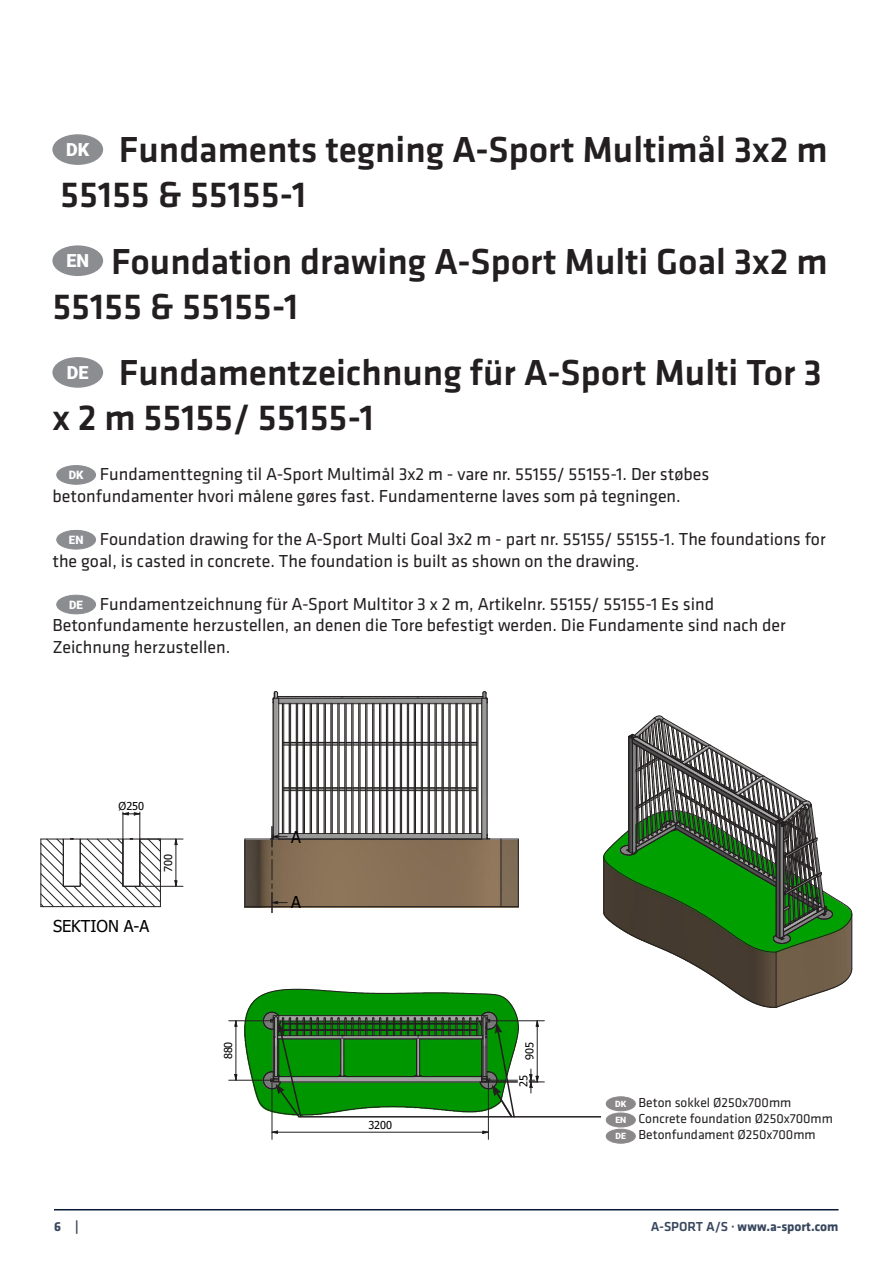
<style>
.page{position:relative;width:893px;height:1263px;background:#fff}
.page>*{position:absolute;margin:0;border:0;box-sizing:border-box;transform-origin:0 0}
.Overskrift_A{font:500 37.5px/45px "Klavika";color:#231f20}
.Tekst_C{font:18px/21.6px "Klavika";color:#231f20}
.t1{font:900 18px "Roboto";color:#fff}
.t2{font:16.35px "Tahoma";letter-spacing:-.005em;color:#000}
.Tekst_C-2{font:13.5px "Klavika";color:#231f20}
.t3{font:700 13.5px "Klavika";color:#37465d}
.t4{font:900 11.55px "Roboto";color:#fff}
.t5{font:10.95px "Tahoma";letter-spacing:-.01em;color:#000}
.t6{font:900 8.7px "Roboto";color:#fff}
.t7{font:6.15px "Tahoma";letter-spacing:-.005em;color:#000}
.s1{font-weight:500}
</style>
<div class="page">
<hr style="left:54px;top:1209px;width:784px;height:1px;background:#051a37">
<svg style="left:40px;top:691px;width:813px;height:453px"></svg>
<svg style="left:121px;top:812px;width:19px;height:3px"></svg>
<hr style="left:123px;top:812px;width:1px;height:74px;background:#231f20">
<hr style="left:140px;top:812px;width:1px;height:74px;background:#231f20">
<svg style="left:175px;top:837px;width:2px;height:8px"></svg>
<svg style="left:175px;top:880px;width:2px;height:8px"></svg>
<hr style="left:176px;top:845px;width:1px;height:36px;background:#231f20">
<hr style="left:140px;top:886px;width:43px;height:1px;background:#231f20">
<hr style="left:140px;top:839px;width:43px;height:1px;background:#231f20">
<svg style="left:271px;top:1131px;width:7px;height:3px"></svg>
<svg style="left:482px;top:1131px;width:8px;height:3px"></svg>
<hr style="left:278px;top:1132px;width:205px;height:1px;background:#231f20">
<hr style="left:272px;top:1081px;width:1px;height:58px;background:#231f20">
<hr style="left:488px;top:1081px;width:1px;height:58px;background:#231f20">
<svg style="left:234px;top:1074px;width:3px;height:8px"></svg>
<svg style="left:234px;top:1019px;width:3px;height:8px"></svg>
<hr style="left:236px;top:1026px;width:1px;height:48px;background:#231f20">
<hr style="left:229px;top:1080px;width:43px;height:1px;background:#231f20">
<hr style="left:229px;top:1020px;width:43px;height:1px;background:#231f20">
<div style="left:57px;top:466px;width:39px;height:18px;background:#8b8d90;border-radius:50%"></div>
<div style="left:56px;top:465px;width:40px;height:20px;border:1px solid #8b8d90;border-radius:50%"></div>
<div style="left:57px;top:530px;width:39px;height:19px;background:#8b8d90;border-radius:50%"></div>
<div style="left:56px;top:530px;width:40px;height:19px;border:1px solid #8b8d90;border-radius:50%"></div>
<div style="left:57px;top:595px;width:39px;height:19px;background:#8b8d90;border-radius:50%"></div>
<div style="left:56px;top:595px;width:40px;height:19px;border:1px solid #8b8d90;border-radius:50%"></div>
<div style="left:53px;top:135px;width:49px;height:29px;background:#8b8d90;border-radius:50%"></div>
<div style="left:52px;top:134px;width:51px;height:31px;border:2px solid #8b8d90;border-radius:50%"></div>
<div style="left:53px;top:246px;width:49px;height:29px;background:#8b8d90;border-radius:50%"></div>
<div style="left:52px;top:245px;width:51px;height:31px;border:2px solid #8b8d90;border-radius:50%"></div>
<div style="left:53px;top:358px;width:49px;height:29px;background:#8b8d90;border-radius:50%"></div>
<div style="left:52px;top:357px;width:51px;height:31px;border:2px solid #8b8d90;border-radius:50%"></div>
<div style="left:606px;top:1113px;width:29px;height:14px;background:#8a8888;border-radius:50%"></div>
<div style="left:606px;top:1112px;width:30px;height:15px;border:1px solid #231f20;border-radius:50%"></div>
<div style="left:606px;top:1129px;width:29px;height:14px;background:#8a8888;border-radius:50%"></div>
<div style="left:606px;top:1129px;width:30px;height:14px;border:1px solid #231f20;border-radius:50%"></div>
<svg style="left:245px;top:715px;width:607px;height:404px"></svg>
<p class="Overskrift_A" style="left:60px;top:128px;width:769px;text-indent:59px">Fundaments tegning A-Sport Multimål 3x2 m<br>55155 &amp; 55155-1</p>
<p class="t1" style="left:66px;top:137px;width:25px">DK</p>
<p class="Overskrift_A" style="left:52px;top:239px;width:777px;text-indent:59px">Foundation drawing A-Sport Multi Goal 3x2 m<br>55155 &amp; 55155-1</p>
<p class="t1" style="left:66px;top:248px;width:24px">EN</p>
<p class="Overskrift_A" style="left:52px;top:351px;width:771px;text-indent:66px">Fundamentzeichnung für A-Sport Multi Tor 3 x 2 m 55155/ 55155-1</p>
<p class="t1" style="left:67px;top:360px;width:23px">DE</p>
<p class="Tekst_C" style="left:52px;top:464px;width:658px;text-indent:47px">Fundamenttegning til A-Sport Multimål 3x2 m - vare nr. 55155/ 55155-1. Der støbes betonfundamenter hvori målene gøres fast. Fundamenterne laves som på tegningen.</p>
<p class="t4" style="left:69px;top:532px;width:16px">EN</p>
<p class="t4" style="left:69px;top:467px;width:16px">DK</p>
<p class="Tekst_C" style="left:52px;top:529px;width:775px;text-indent:47px">Foundation drawing for the A-Sport Multi Goal 3x2 m - part nr. 55155/ 55155-1. The foundations for the goal, is casted in concrete. The foundation is built as shown on the drawing.</p>
<p class="t4" style="left:69px;top:596px;width:15px">DE</p>
<p class="Tekst_C" style="left:52px;top:593px;width:735px;text-indent:47px">Fundamentzeichnung für A-Sport Multitor 3 x 2 m, Artikelnr. 55155/ 55155-1 Es sind<br>Betonfundamente herzustellen, an denen die Tore befestigt werden. Die Fundamente sind nach der<br>Zeichnung herzustellen.</p>
<p class="t5" style="left:119px;top:798px;width:27px">Ø250</p>
<p class="t5" style="left:161px;top:871px;width:19px;rotate:-90deg">700</p>
<p class="t2" style="left:53px;top:915px;width:98px">SEKTION A-A</p>
<p class="t5" style="left:221px;top:1059px;width:19px;rotate:-90deg">880</p>
<p class="t2" style="left:291px;top:826px;width:11px">A</p>
<p class="t2" style="left:291px;top:891px;width:11px">A</p>
<p class="t5" style="left:368px;top:1117px;width:25px">3200</p>
<p class="t5" style="left:522px;top:1060px;width:19px;rotate:-90deg">905</p>
<p class="t5" style="left:516px;top:1087px;width:13px;rotate:-90deg">25</p>
<p class="t6" style="left:615px;top:1098px;width:13px">DK</p>
<p class="Tekst_C-2" style="left:639px;top:1095px;width:154px">Beton sokkel Ø250x700mm</p>
<p class="t6" style="left:615px;top:1114px;width:12px">EN</p>
<p class="Tekst_C-2" style="left:639px;top:1111px;width:196px">Concrete foundation Ø250x700mm</p>
<p class="t6" style="left:616px;top:1130px;width:12px">DE</p>
<p class="Tekst_C-2" style="left:639px;top:1127px;width:179px">Betonfundament Ø250x700mm</p>
<p class="t3" style="left:54px;top:1219px;width:26px">6 |</p>
<p class="t3" style="left:651px;top:1219px;width:189px"><span class="s1">A-SPORT A/S ·</span> www.a-sport.com</p>
<p class="t7" style="left:824px;top:1225px;width:20px">Edition</p>
</div>
